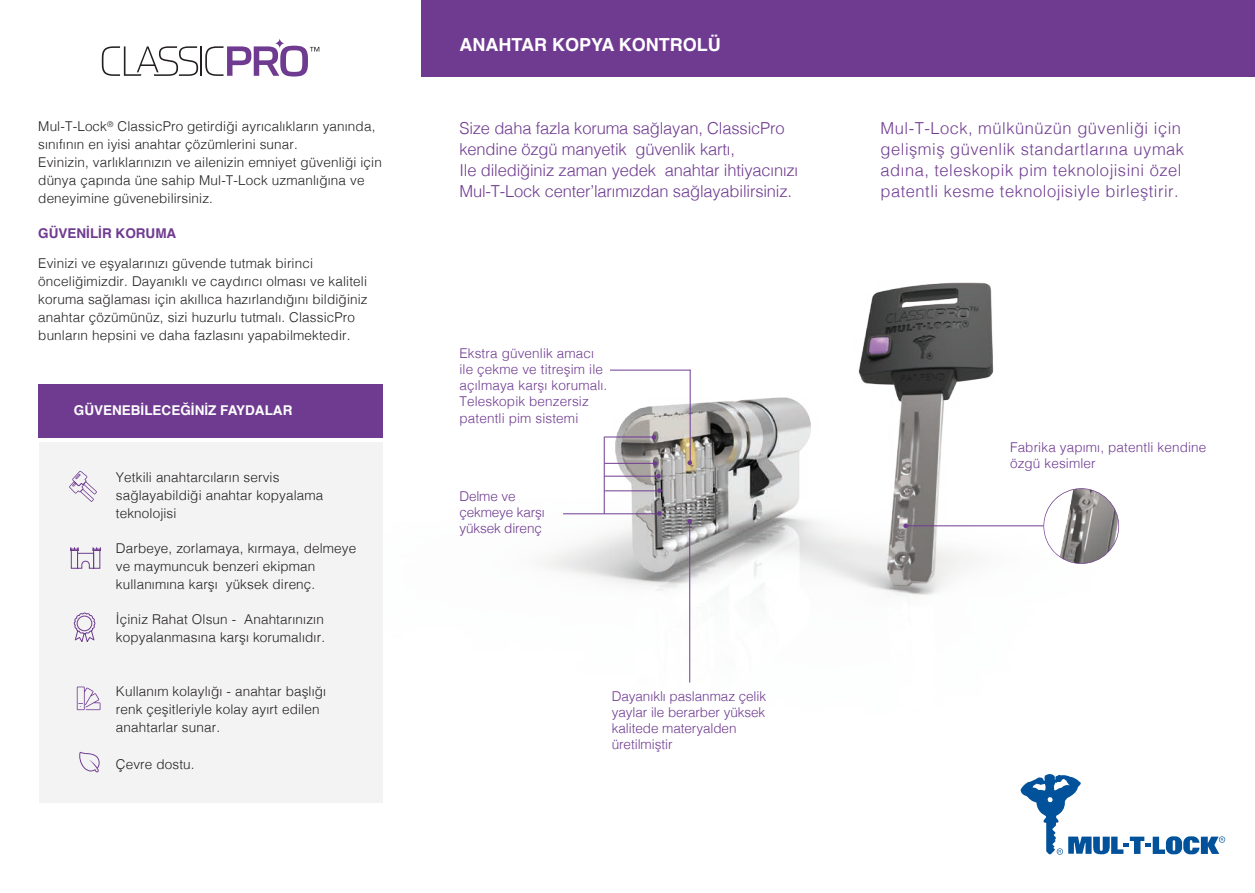
<style>
.page{position:relative;width:1255px;height:893px;background:#fff}
.page>*{position:absolute;margin:0;border:0;box-sizing:border-box;transform-origin:0 0}
.t1{font:700 18px "Helvetica";color:#fff}
.t2{font:300 16.5px/21px "Helvetica";letter-spacing:-.01em;color:#6f3b91}
.t3{font:300 16.5px/21px "Helvetica";letter-spacing:.03em;color:#6f3b91}
.t4{font:300 13.5px/18px "Helvetica";letter-spacing:.01em;color:#231f20}
.t5{font:300 13.5px/16.2px "Helvetica";letter-spacing:.01em;color:#6f3b91}
.t6{font:300 13.5px/16.2px "Helvetica";letter-spacing:-.01em;color:#6f3b91}
.t7{font:700 13.5px "Helvetica";color:#fff}
.t8{font:700 13.5px "Helvetica";color:#6f3b91}
.t9{font:300 7.8px "Helvetica";color:#231f20}
</style>
<div class="page">
<img style="left:543px;top:282px;width:577px;height:401px">
<div style="left:421px;top:0;width:833px;height:77px;background:#6f3b91"></div>
<svg style="left:687px;top:519px;width:5px;height:5px"></svg>
<svg style="left:651px;top:435px;width:5px;height:5px"></svg>
<svg style="left:653px;top:461px;width:4px;height:5px"></svg>
<svg style="left:656px;top:474px;width:4px;height:5px"></svg>
<svg style="left:657px;top:488px;width:5px;height:5px"></svg>
<svg style="left:903px;top:523px;width:5px;height:5px"></svg>
<svg style="left:687px;top:460px;width:5px;height:5px"></svg>
<hr style="left:905px;top:525px;width:138px;height:1px;background:#6f3b91">
<hr style="left:604px;top:437px;width:51px;height:1px;background:#6f3b91">
<hr style="left:604px;top:463px;width:51px;height:1px;background:#6f3b91">
<hr style="left:604px;top:476px;width:56px;height:1px;background:#6f3b91">
<hr style="left:604px;top:490px;width:55px;height:1px;background:#6f3b91">
<hr style="left:563px;top:513px;width:95px;height:1px;background:#6f3b91">
<hr style="left:689px;top:519px;width:1px;height:164px;background:#6f3b91">
<hr style="left:689px;top:370px;width:1px;height:93px;background:#6f3b91">
<hr style="left:604px;top:437px;width:1px;height:77px;background:#6f3b91">
<hr style="left:610px;top:370px;width:80px;height:1px;background:#6f3b91">
<svg style="left:1040px;top:488px;width:78px;height:76px"></svg>
<hr style="left:200px;top:46px;width:2px;height:30px;background:#231f20">
<svg style="left:102px;top:46px;width:96px;height:30px"></svg>
<svg style="left:205px;top:38px;width:114px;height:39px"></svg>
<div style="left:39px;top:442px;width:344px;height:361px;background:#f3f3f3"></div>
<svg style="left:79px;top:752px;width:21px;height:20px"></svg>
<svg style="left:77px;top:687px;width:23px;height:23px"></svg>
<div style="left:38px;top:384px;width:345px;height:54px;background:#6f3b91"></div>
<svg style="left:69px;top:471px;width:28px;height:31px"></svg>
<svg style="left:70px;top:547px;width:31px;height:22px"></svg>
<svg style="left:74px;top:613px;width:21px;height:29px"></svg>
<svg style="left:657px;top:511px;width:4px;height:5px"></svg>
<svg style="left:1020px;top:774px;width:205px;height:81px"></svg>
<p class="t9" style="left:107px;top:117px;width:8px">®</p>
<p class="t4" style="left:117px;top:117px;width:259px">ClassicPro getirdiği ayrıcalıkların yanında,</p>
<p class="t4" style="left:38px;top:117px;width:345px">Mul -T- Lock<br>sınıfının en iyisi anahtar çözümlerini sunar.<br>Evinizin, varlıklarınızın ve ailenizin emniyet güvenliği için dünya çapında üne sahip Mul -T- Lock uzmanlığına ve deneyimine güvenebilirsiniz.</p>
<p class="t8" style="left:38px;top:222px;width:139px">GÜVENİLİR KORUMA</p>
<p class="t4" style="left:38px;top:253px;width:331px">Evinizi ve eşyalarınızı güvende tutmak birinci önceliğimizdir. Dayanıklı ve caydırıcı olması ve kaliteli koruma sağlaması için akıllıca hazırlandığını bildiğiniz anahtar çözümünüz, sizi huzurlu tutmalı. ClassicPro bunların hepsini ve daha fazlasını yapabilmektedir.</p>
<p class="t7" style="left:74px;top:399px;width:220px">GÜVENEBİLECEĞİNİZ FAYDALAR</p>
<p class="t4" style="left:116px;top:467px;width:209px">Yetkili anahtarcıların servis sağlayabildiği anahtar kopyalama teknolojisi</p>
<p class="t4" style="left:116px;top:539px;width:242px">Darbeye, zorlamaya, kırmaya, delmeye</p>
<p class="t4" style="left:116px;top:557px;width:201px">ve maymuncuk benzeri ekipman</p>
<p class="t4" style="left:226px;top:575px;width:91px">yüksek direnç.</p>
<p class="t4" style="left:116px;top:575px;width:103px">kullanımına karşı</p>
<p class="t4" style="left:116px;top:610px;width:211px">İçiniz Rahat Olsun - kopyalanmasına karşı korumalıdır.</p>
<p class="t4" style="left:244px;top:610px;width:81px">Anahtarınızın</p>
<p class="t4" style="left:116px;top:681px;width:212px">Kullanım kolaylığı - anahtar başlığı renk çeşitleriyle kolay ayırt edilen anahtarlar sunar.</p>
<p class="t4" style="left:116px;top:754px;width:80px">Çevre dostu.</p>
<h1 class="t1" style="left:459px;top:31px;width:263px">ANAHTAR KOPYA KONTROLÜ</h1>
<p class="t2" style="left:635px;top:116px;width:151px;text-indent:-176px">Size daha fazla koruma sağlayan, ClassicPro güvenlik kartı,</p>
<p class="t2" style="left:459px;top:137px;width:169px">kendine özgü manyetik</p>
<p class="t2" style="left:459px;top:158px;width:334px">Ile dilediğiniz zaman yedek<br>Mul -T- Lock center’larımızdan sağlayabilirsiniz.</p>
<p class="t2" style="left:664px;top:158px;width:135px">anahtar ihtiyacınızı</p>
<p class="t5" style="left:459px;top:344px;width:149px">Ekstra güvenlik amacı ile çekme ve titreşim ile açılmaya karşı korumalı.<br>Teleskopik benzersiz patentli pim sistemi</p>
<p class="t6" style="left:459px;top:487px;width:87px">Delme ve çekmeye karşı yüksek direnç</p>
<p class="t5" style="left:611px;top:687px;width:156px">Dayanıklı paslanmaz çelik yaylar ile berarber yüksek kalitede materyalden üretilmiştir</p>
<p class="t3" style="left:880px;top:116px;width:305px">Mul -T- Lock, mülkünüzün güvenliği için gelişmiş güvenlik standartlarına uymak adına, teleskopik pim teknolojisini özel patentli kesme teknolojisiyle birleştirir.</p>
<p class="t5" style="left:1009px;top:438px;width:198px">Fabrika yapımı, patentli kendine özgü kesimler</p>
</div>
